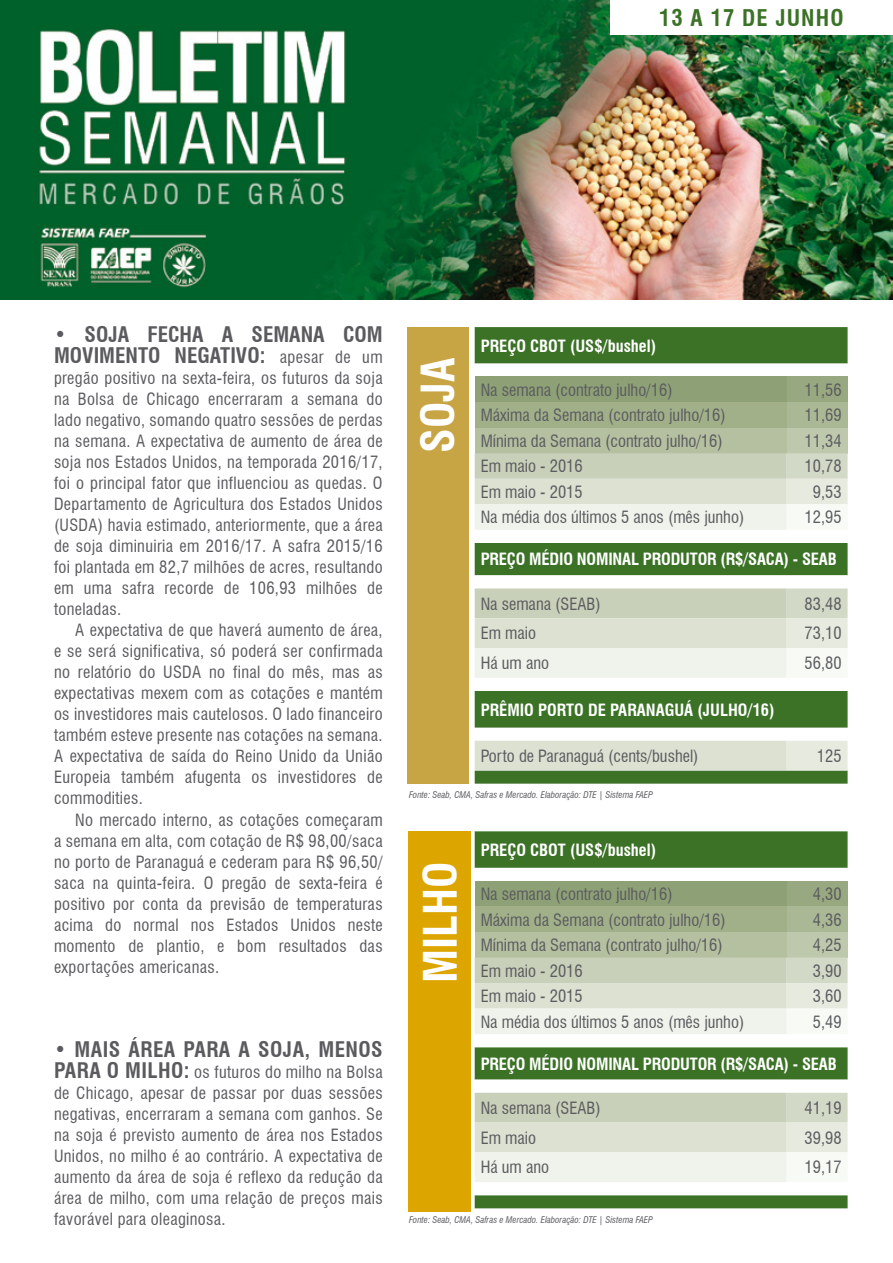
<style>
.page{position:relative;width:893px;height:1263px;background:#fff}
.page>*{position:absolute;margin:0;border:0;box-sizing:border-box;transform-origin:0 0}
.t1{font:700 condensed 45px "Swiss 721 BT";color:#fff}
.t2{font:700 condensed 22.5px "Swiss 721 BT";letter-spacing:.05em;color:#3b7226}
.t3{font:700 condensed 21px/21px "Swiss 721 BT";color:#5b5b5f}
.t4{font:700 condensed 21px "Swiss 721 BT";letter-spacing:.02em;color:#5b5b5f}
.t5{font:condensed 16.5px/21px "Swiss 721 BT";color:#5b5b5f;text-align:justify}
.t6{font:700 condensed 16.5px "Swiss 721 BT";letter-spacing:-.01em;color:#fff}
.t7{font:italic condensed 9px "Swiss 721 BT";color:#5b5b5f}
.s1{font-weight:400;font-size:16.5px}
.s2{font-weight:400}
.s3{font-weight:700;font-size:21px}
</style>
<div class="page">
<div style="left:409px;top:831px;width:62px;height:381px;background:#dda500"></div>
<div style="left:408px;top:327px;width:61px;height:456px;background:#c7a545"></div>
<svg style="left:475px;top:327px;width:373px;height:457px;background:#41762d"></svg>
<svg style="left:475px;top:364px;width:373px;height:13px"></svg>
<div style="left:475px;top:377px;width:312px;height:25px;background:#8ea176"></div>
<div style="left:787px;top:377px;width:61px;height:25px;background:#98a880"></div>
<div style="left:475px;top:402px;width:312px;height:26px;background:#a2b08a"></div>
<div style="left:787px;top:402px;width:61px;height:26px;background:#abb895"></div>
<div style="left:475px;top:428px;width:312px;height:25px;background:#b5c0a1"></div>
<div style="left:787px;top:428px;width:61px;height:25px;background:#bec8ad"></div>
<div style="left:475px;top:453px;width:312px;height:26px;background:#c8d0b9"></div>
<svg style="left:475px;top:479px;width:312px;height:291px;fill:#dce1d2"></svg>
<svg style="left:475px;top:504px;width:312px;height:174px;background:#c6d3bc"></svg>
<svg style="left:787px;top:453px;width:61px;height:317px"></svg>
<div style="left:475px;top:831px;width:373px;height:377px;background:#3b7226"></div>
<svg style="left:475px;top:868px;width:373px;height:327px"></svg>
<div style="left:475px;top:881px;width:312px;height:25px;background:#8ea176"></div>
<div style="left:787px;top:881px;width:61px;height:25px;background:#98a880"></div>
<div style="left:475px;top:906px;width:312px;height:26px;background:#a2b08a"></div>
<div style="left:787px;top:906px;width:61px;height:26px;background:#abb895"></div>
<div style="left:475px;top:932px;width:312px;height:25px;background:#b5c0a1"></div>
<div style="left:787px;top:932px;width:61px;height:25px;background:#bec8ad"></div>
<div style="left:475px;top:957px;width:312px;height:26px;background:#c8d0b9"></div>
<div style="left:475px;top:983px;width:312px;height:25px;background:#dce1d2"></div>
<svg style="left:475px;top:1008px;width:312px;height:174px;background:#c6d4bd"></svg>
<svg style="left:787px;top:957px;width:61px;height:225px"></svg>
<img style="left:0;top:0;width:893px;height:300px">
<div style="left:611px;top:0;width:282px;height:34px;background:#fff"></div>
<h2 class="t2" style="left:659px;top:5px;width:186px">13 A 17 DE JUNHO</h2>
<p class="t3" style="left:54px;top:324px;width:330px">• SOJA FECHA A SEMANA COM<br>MOVIMENTO NEGATIVO: <span class="s1">apesar de um</span></p>
<p class="t5" style="left:54px;top:368px;width:330px">pregão positivo na sexta-feira, os futuros da soja na Bolsa de Chicago encerraram a semana do lado negativo, somando quatro sessões de perdas na semana. A expectativa de aumento de área de soja nos Estados Unidos, na temporada 2016/17, foi o principal fator que influenciou as quedas. O Departamento de Agricultura dos Estados Unidos (USDA) havia estimado, anteriormente, que a área de soja diminuiria em 2016/17. A safra 2015/16 foi plantada em 82,7 milhões de acres, resultando em uma safra recorde de 106,93 milhões de toneladas.</p>
<p class="t5" style="left:54px;top:620px;width:330px;text-indent:21px">A expectativa de que haverá aumento de área, e se será significativa, só poderá ser confirmada no relatório do USDA no final do mês, mas as expectativas mexem com as cotações e mantém os investidores mais cautelosos. O lado financeiro também esteve presente nas cotações na semana.<br>A expectativa de saída do Reino Unido da União Europeia também afugenta os investidores de commodities.</p>
<p class="t5" style="left:54px;top:809px;width:330px;text-indent:21px">No mercado interno, as cotações começaram a semana em alta, com cotação de R$ 98,00/saca no porto de Paranaguá e cederam para R$ 96,50/ saca na quinta-feira. O pregão de sexta-feira é positivo por conta da previsão de temperaturas acima do normal nos Estados Unidos neste momento de plantio, e bom resultados das exportações americanas.</p>
<p class="t4" style="left:54px;top:1037px;width:330px"><span class="s2">•</span> MAIS ÁREA PARA A SOJA, MENOS</p>
<p class="t5" style="left:54px;top:1061px;width:330px"><span class="s3">PARA O MILHO:</span> os futuros do milho na Bolsa de Chicago, apesar de passar por duas sessões negativas, encerraram a semana com ganhos. Se na soja é previsto aumento de área nos Estados Unidos, no milho é ao contrário. A expectativa de aumento da área de soja é reflexo da redução da área de milho, com uma relação de preços mais favorável para oleaginosa.</p>
<h1 class="t1" style="left:411px;top:453px;width:97px;rotate:-90deg">SOJA</h1>
<p class="t6" style="left:481px;top:336px;width:177px">PREÇO CBOT (US$/bushel)</p>
<p class="t5" style="left:481px;top:379px;width:193px">Na semana (contrato julho/16)</p>
<p class="t5" style="left:805px;top:379px;width:38px">11,56</p>
<p class="t5" style="left:481px;top:405px;width:246px">Máxima da Semana (contrato julho/16)</p>
<p class="t5" style="left:805px;top:405px;width:38px">11,69</p>
<p class="t5" style="left:481px;top:430px;width:243px">Mínima da Semana (contrato julho/16)</p>
<p class="t5" style="left:805px;top:430px;width:38px">11,34</p>
<p class="t5" style="left:481px;top:456px;width:103px">Em maio - 2016</p>
<p class="t5" style="left:805px;top:456px;width:38px">10,78</p>
<p class="t5" style="left:481px;top:481px;width:103px">Em maio - 2015</p>
<p class="t5" style="left:813px;top:481px;width:30px">9,53</p>
<p class="t5" style="left:481px;top:507px;width:265px">Na média dos últimos 5 anos (mês junho)</p>
<p class="t5" style="left:805px;top:507px;width:38px">12,95</p>
<p class="t6" style="left:481px;top:549px;width:358px">PREÇO MÉDIO NOMINAL PRODUTOR (R$/SACA) - SEAB</p>
<p class="t5" style="left:481px;top:593px;width:121px">Na semana (SEAB)</p>
<p class="t5" style="left:805px;top:593px;width:38px">83,48</p>
<p class="t5" style="left:481px;top:623px;width:57px">Em maio</p>
<p class="t5" style="left:805px;top:623px;width:38px">73,10</p>
<p class="t5" style="left:481px;top:653px;width:70px">Há um ano</p>
<p class="t5" style="left:805px;top:653px;width:38px">56,80</p>
<p class="t6" style="left:481px;top:700px;width:295px">PRÊMIO PORTO DE PARANAGUÁ (JULHO/16)</p>
<p class="t5" style="left:481px;top:745px;width:219px">Porto de Paranaguá (cents/bushel)</p>
<p class="t5" style="left:817px;top:745px;width:26px">125</p>
<p class="t7" style="left:409px;top:789px;width:245px">Fonte: Seab, CMA, Safras e Mercado. Elaboração: DTE | Sistema FAEP</p>
<h1 class="t1" style="left:413px;top:983px;width:123px;rotate:-90deg">MILHO</h1>
<p class="t6" style="left:481px;top:840px;width:177px">PREÇO CBOT (US$/bushel)</p>
<p class="t5" style="left:481px;top:883px;width:193px">Na semana (contrato julho/16)</p>
<p class="t5" style="left:813px;top:883px;width:30px">4,30</p>
<p class="t5" style="left:481px;top:909px;width:246px">Máxima da Semana (contrato julho/16)</p>
<p class="t5" style="left:813px;top:909px;width:30px">4,36</p>
<p class="t5" style="left:481px;top:934px;width:243px">Mínima da Semana (contrato julho/16)</p>
<p class="t5" style="left:813px;top:934px;width:30px">4,25</p>
<p class="t5" style="left:481px;top:960px;width:103px">Em maio - 2016</p>
<p class="t5" style="left:813px;top:960px;width:30px">3,90</p>
<p class="t5" style="left:481px;top:985px;width:103px">Em maio - 2015</p>
<p class="t5" style="left:813px;top:985px;width:30px">3,60</p>
<p class="t5" style="left:481px;top:1011px;width:265px">Na média dos últimos 5 anos (mês junho)</p>
<p class="t5" style="left:813px;top:1011px;width:30px">5,49</p>
<p class="t6" style="left:481px;top:1054px;width:358px">PREÇO MÉDIO NOMINAL PRODUTOR (R$/SACA) - SEAB</p>
<p class="t5" style="left:481px;top:1097px;width:121px">Na semana (SEAB)</p>
<p class="t5" style="left:805px;top:1097px;width:38px">41,19</p>
<p class="t5" style="left:481px;top:1127px;width:57px">Em maio</p>
<p class="t5" style="left:805px;top:1127px;width:38px">39,98</p>
<p class="t5" style="left:481px;top:1157px;width:70px">Há um ano</p>
<p class="t5" style="left:805px;top:1157px;width:38px">19,17</p>
<p class="t7" style="left:409px;top:1214px;width:245px">Fonte: Seab, CMA, Safras e Mercado. Elaboração: DTE | Sistema FAEP</p>
</div>
